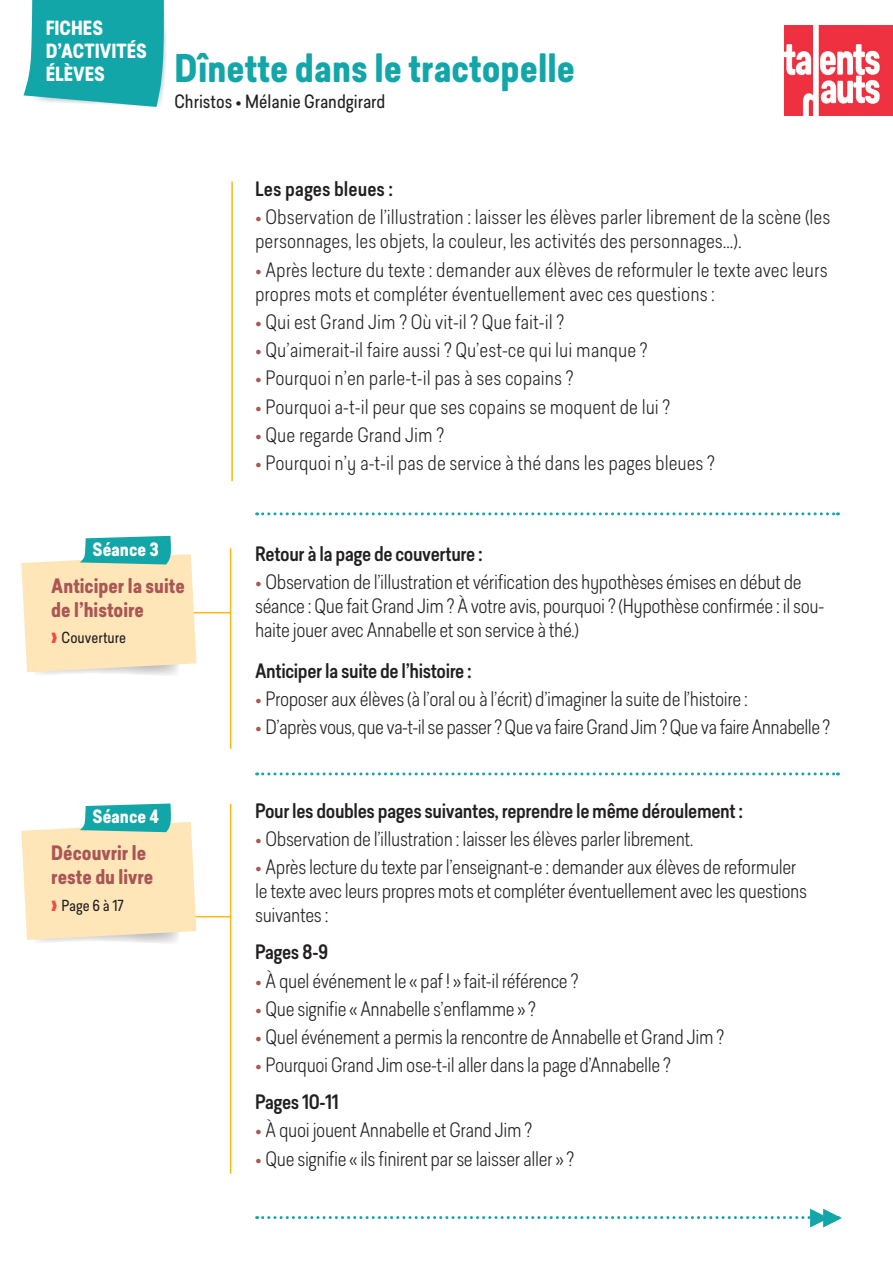
<style>
.page{position:relative;width:893px;height:1263px;background:#fff}
.page>*{position:absolute;margin:0;border:0;box-sizing:border-box;transform-origin:0 0}
._02_TITRE1{font:700 37.5px "Predige Rounded";color:#13a6a9}
.t1{font:300 19.5px/24px "Predige Rounded";letter-spacing:-.02em;color:#231f20}
.t2{font:300 19.5px/24px "Predige Rounded";color:#231f20}
.TABLEAU_TEXTE_COURAN{font:500 19.5px "Predige Rounded";letter-spacing:-.02em;color:#231f20}
.TITRE_FICHE_POST_IT{font:700 19.5px/24px "Predige Rounded";color:#a95655}
.TEXTE_COURANT_espace{font:500 19.5px "Predige Rounded";color:#231f20}
.t3{font:700 19.2px/23px "Predige Rounded";color:#fff}
._02_AUTEUR{font:18px "Predige Rounded";color:#231f20}
.TITRE_GRAS_SEANCE{font:700 18px "Predige Rounded";color:#fff}
.TITRE_FICHE_POST_IT-2{font:15px "Predige Rounded";color:#231f20}
.s1{color:#a95655}
.s2{color:#ef4d43}
</style>
<div class="page">
<svg style="left:257px;top:512px;width:581px;height:3px"></svg>
<hr style="left:231px;top:181px;width:2px;height:300px;background:#fcb814">
<hr style="left:230px;top:548px;width:1px;height:201px;background:#fcb814">
<hr style="left:187px;top:612px;width:43px;height:1px;background:#fcb814">
<svg style="left:21px;top:536px;width:176px;height:139px;background:#e7e3c2"></svg>
<svg style="left:23px;top:0;width:144px;height:107px;background:#30b0b3"></svg>
<img style="left:785px;top:25px;width:108px;height:91px">
<hr style="left:230px;top:804px;width:1px;height:370px;background:#fcb814">
<hr style="left:187px;top:916px;width:44px;height:1px;background:#fcb814">
<svg style="left:257px;top:772px;width:581px;height:3px"></svg>
<svg style="left:21px;top:803px;width:176px;height:140px;background:#e7e3c2"></svg>
<svg style="left:257px;top:1209px;width:585px;height:18px"></svg>
<p class="t3" style="left:46px;top:17px;width:103px">FICHES<br>D’ACTIVITÉS<br>ÉLÈVES</p>
<p class="_02_TITRE1" style="left:174px;top:42px;width:402px">Dînette dans le tractopelle</p>
<p class="_02_AUTEUR" style="left:174px;top:89px;width:213px">Christos • Mélanie Grandgirard</p>
<p class="TEXTE_COURANT_espace" style="left:255px;top:175px;width:140px">Les pages bleues :</p>
<p class="t2" style="left:255px;top:205px;width:577px"><span class="s1">•</span> Observation de l’illustration : laisser les élèves parler librement de la scène (les personnages, les objets, la couleur, les activités des personnages…).</p>
<p class="t2" style="left:255px;top:257px;width:574px"><span class="s1">•</span> Après lecture du texte : demander aux élèves de reformuler le texte avec leurs propres mots et compléter éventuellement avec ces questions :</p>
<p class="t2" style="left:255px;top:309px;width:310px"><span class="s1">•</span> Qui est Grand Jim ? Où vit-il ? Que fait-il ?</p>
<p class="t2" style="left:255px;top:337px;width:394px"><span class="s1">•</span> Qu’aimerait-il faire aussi ? Qu’est-ce qui lui manque ?</p>
<p class="t2" style="left:255px;top:366px;width:320px"><span class="s1">•</span> Pourquoi n’en parle-t-il pas à ses copains ?</p>
<p class="t2" style="left:255px;top:394px;width:417px"><span class="s1">•</span> Pourquoi a-t-il peur que ses copains se moquent de lui ?</p>
<p class="t2" style="left:255px;top:422px;width:190px"><span class="s1">•</span> Que regarde Grand Jim ?</p>
<p class="t2" style="left:255px;top:450px;width:461px"><span class="s1">•</span> Pourquoi n’y a-t-il pas de service à thé dans les pages bleues ?</p>
<p class="TITRE_GRAS_SEANCE" style="left:93px;top:536px;width:68px">Séance 3</p>
<p class="TITRE_FICHE_POST_IT" style="left:51px;top:574px;width:135px">Anticiper la suite de l’histoire</p>
<p class="TITRE_FICHE_POST_IT-2" style="left:51px;top:627px;width:76px"><span class="s2">❱</span> Couverture</p>
<p class="TITRE_GRAS_SEANCE" style="left:93px;top:804px;width:68px">Séance 4</p>
<p class="TITRE_FICHE_POST_IT" style="left:51px;top:841px;width:103px">Découvrir le reste du livre</p>
<p class="TITRE_FICHE_POST_IT-2" style="left:51px;top:895px;width:74px"><span class="s2">❱</span> Page 6 à 17</p>
<p class="TABLEAU_TEXTE_COURAN" style="left:255px;top:540px;width:229px">Retour à la page de couverture :</p>
<p class="t1" style="left:255px;top:569px;width:571px"><span class="s1">•</span> Observation de l’illustration et vérification des hypothèses émises en début de séance : Que fait Grand Jim ? À votre avis, pourquoi ? (Hypothèse confirmée : il sou&shy;haite jouer avec Annabelle et son service à thé.)</p>
<p class="TABLEAU_TEXTE_COURAN" style="left:255px;top:657px;width:218px">Anticiper la suite de l’histoire :</p>
<p class="t1" style="left:255px;top:687px;width:494px"><span class="s1">•</span> Proposer aux élèves (à l’oral ou à l’écrit) d’imaginer la suite de l’histoire :</p>
<p class="t1" style="left:255px;top:715px;width:577px"><span class="s1">•</span> D’après vous, que va-t-il se passer ? Que va faire Grand Jim ? Que va faire Annabelle ?</p>
<p class="TABLEAU_TEXTE_COURAN" style="left:255px;top:797px;width:489px">Pour les doubles pages suivantes, reprendre le même déroulement :</p>
<p class="t1" style="left:255px;top:827px;width:440px"><span class="s1">•</span> Observation de l’illustration : laisser les élèves parler librement.</p>
<p class="t1" style="left:255px;top:855px;width:553px"><span class="s1">•</span> Après lecture du texte par l’enseignant-e : demander aux élèves de reformuler le texte avec leurs propres mots et compléter éventuellement avec les questions suivantes :</p>
<p class="TABLEAU_TEXTE_COURAN" style="left:255px;top:938px;width:75px">Pages 8-9</p>
<p class="t1" style="left:255px;top:968px;width:325px"><span class="s1">•</span> À quel événement le « paf ! » fait-il référence ?</p>
<p class="t1" style="left:255px;top:996px;width:282px"><span class="s1">•</span> Que signifie « Annabelle s’enflamme » ?</p>
<p class="t1" style="left:255px;top:1024px;width:470px"><span class="s1">•</span> Quel événement a permis la rencontre de Annabelle et Grand Jim ?</p>
<p class="t1" style="left:255px;top:1053px;width:417px"><span class="s1">•</span> Pourquoi Grand Jim ose-t-il aller dans la page d’Annabelle ?</p>
<p class="TABLEAU_TEXTE_COURAN" style="left:255px;top:1088px;width:85px">Pages 10-11</p>
<p class="t1" style="left:255px;top:1118px;width:279px"><span class="s1">•</span> À quoi jouent Annabelle et Grand Jim ?</p>
<p class="t1" style="left:255px;top:1146px;width:320px"><span class="s1">•</span> Que signifie « ils finirent par se laisser aller » ?</p>
</div>
